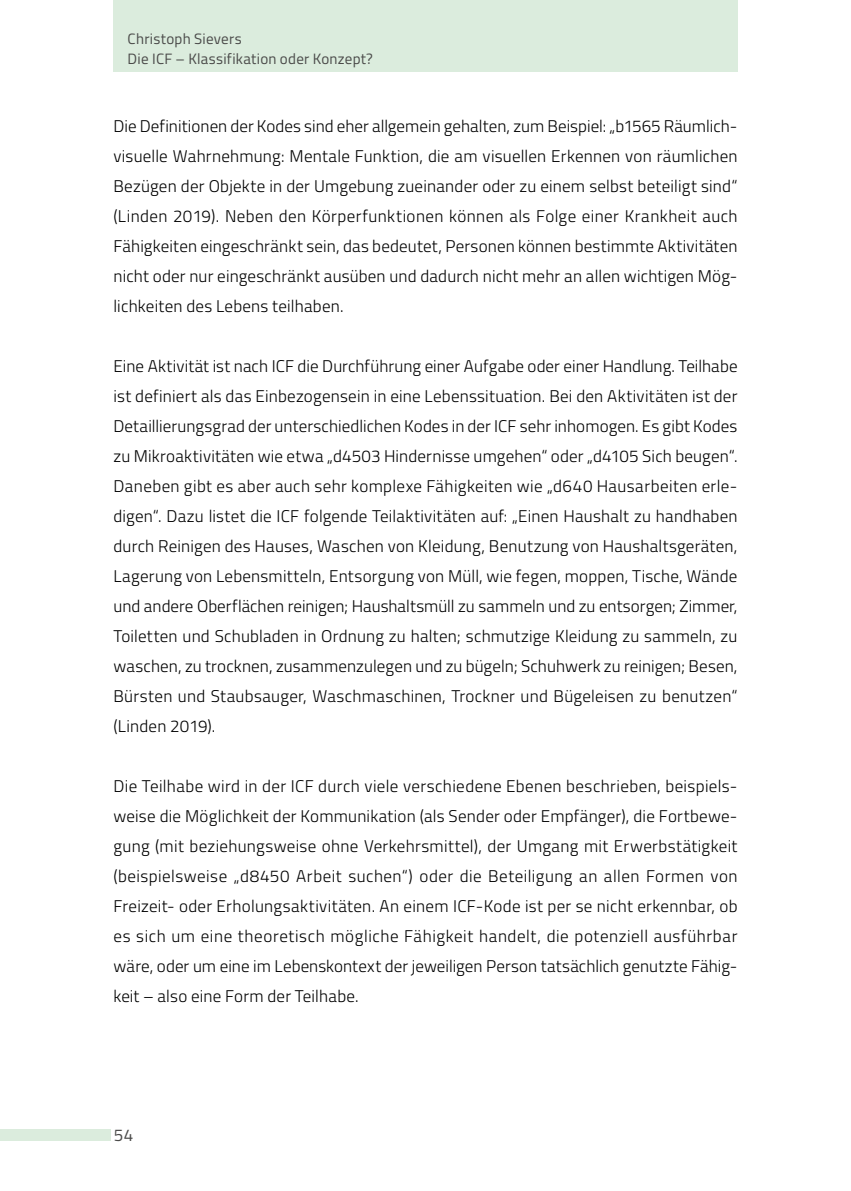
<style>
.page{position:relative;width:851px;height:1191px;background:#fff}
.page>*{position:absolute;margin:0;border:0;box-sizing:border-box;transform-origin:0 0}
.Blocksatz__Raster_au{font:300 17px/30px "Titillium";letter-spacing:.015em;color:#000}
.t1{font:17px "Titillium";color:#4a4a49}
.t2{font:15px/20px "Titillium";letter-spacing:.015em;color:#4a4a49}
</style>
<div class="page">
<div style="left:113px;top:0;width:624px;height:71px;background:#dbecdd"></div>
<div style="left:0;top:1129px;width:111px;height:11px;background:#dbecdd"></div>
<p class="t2" style="left:128px;top:28px;width:247px">Christoph Sievers<br>Die ICF – Klassifikation oder Konzept?</p>
<p class="Blocksatz__Raster_au" style="left:113px;top:110px;width:625px">Die Definitionen der Kodes sind eher allgemein gehalten, zum Beispiel: „b1565 Räumlich&shy;visuelle Wahrnehmung: Mentale Funktion, die am visuellen Erkennen von räumlichen Bezügen der Objekte in der Umgebung zueinander oder zu einem selbst beteiligt sind“ (Linden 2019). Neben den Körperfunktionen können als Folge einer Krankheit auch Fähigkeiten eingeschränkt sein, das bedeutet, Personen können bestimmte Aktivitäten nicht oder nur eingeschränkt ausüben und dadurch nicht mehr an allen wichtigen Mög&shy;lichkeiten des Lebens teilhaben.</p>
<p class="Blocksatz__Raster_au" style="left:113px;top:350px;width:625px">Eine Aktivität ist nach ICF die Durchführung einer Aufgabe oder einer Handlung. Teilhabe ist definiert als das Einbezogensein in eine Lebenssituation. Bei den Aktivitäten ist der Detaillierungsgrad der unterschiedlichen Kodes in der ICF sehr inhomogen. Es gibt Kodes zu Mikroaktivitäten wie etwa „d4503 Hindernisse umgehen“ oder „d4105 Sich beugen“.<br>Daneben gibt es aber auch sehr komplexe Fähigkeiten wie „d640 Hausarbeiten erle&shy;digen“. Dazu listet die ICF folgende Teilaktivitäten auf: „Einen Haushalt zu handhaben durch Reinigen des Hauses, Waschen von Kleidung, Benutzung von Haushaltsgeräten, Lagerung von Lebensmitteln, Entsorgung von Müll, wie fegen, moppen, Tische, Wände und andere Oberflächen reinigen; Haushaltsmüll zu sammeln und zu entsorgen; Zimmer, Toiletten und Schubladen in Ordnung zu halten; schmutzige Kleidung zu sammeln, zu waschen, zu trocknen, zusammenzulegen und zu bügeln; Schuhwerk zu reinigen; Besen, Bürsten und Staubsauger, Waschmaschinen, Trockner und Bügeleisen zu benutzen“ (Linden 2019).</p>
<p class="Blocksatz__Raster_au" style="left:113px;top:770px;width:625px">Die Teilhabe wird in der ICF durch viele verschiedene Ebenen beschrieben, beispiels&shy;weise die Möglichkeit der Kommunikation (als Sender oder Empfänger), die Fortbewe&shy;gung (mit beziehungsweise ohne Verkehrsmittel), der Umgang mit Erwerbstätigkeit (beispielsweise „d8450 Arbeit suchen“) oder die Beteiligung an allen Formen von Freizeit- oder Erholungsaktivitäten. An einem ICF-Kode ist per se nicht erkennbar, ob es sich um eine theoretisch mögliche Fähigkeit handelt, die potenziell ausführbar wäre, oder um eine im Lebenskontext der jeweiligen Person tatsächlich genutzte Fähig&shy;keit – also eine Form der Teilhabe.</p>
<p class="t1" style="left:114px;top:1122px;width:21px">54</p>
</div>
